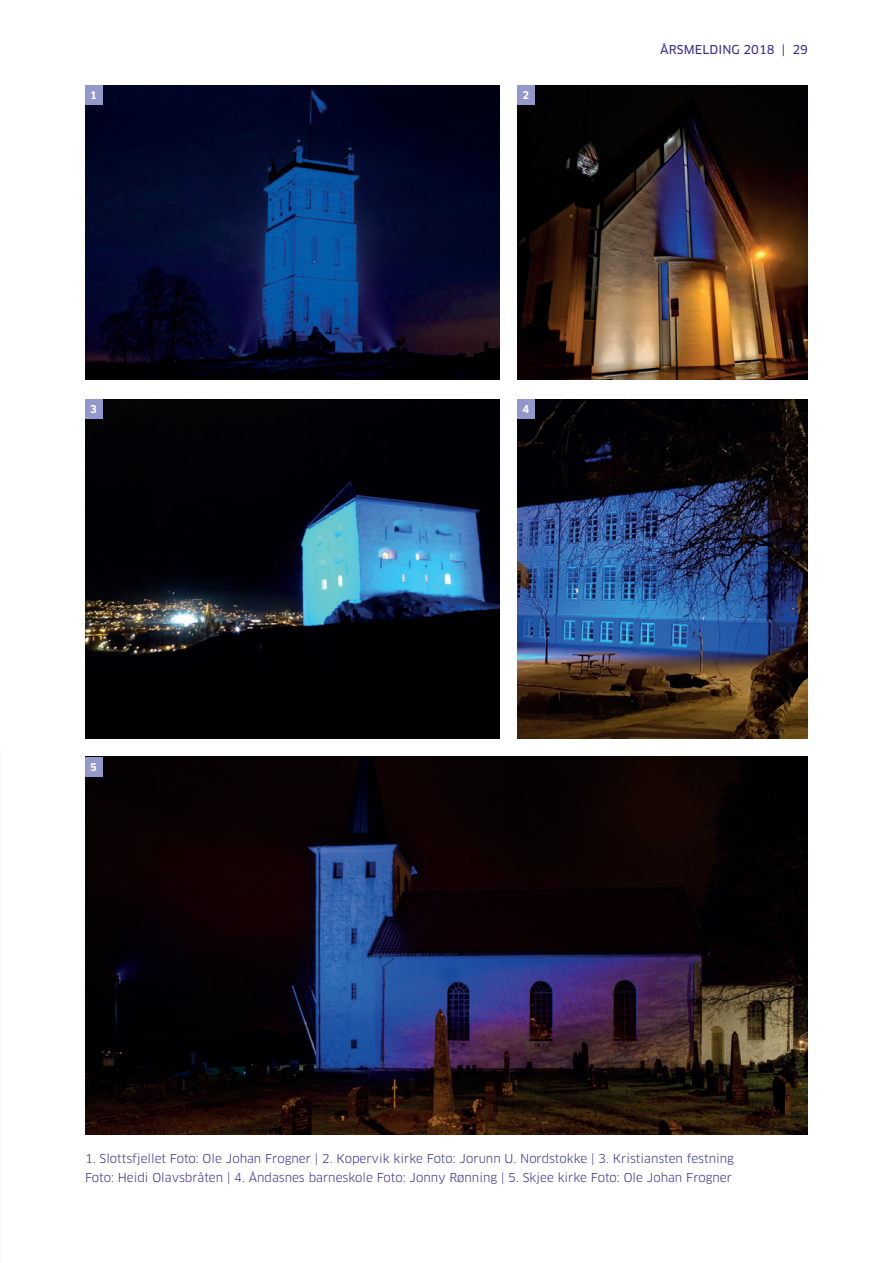
<style>
.page{position:relative;width:893px;height:1263px;background:#fff}
.page>*{position:absolute;margin:0;border:0;box-sizing:border-box;transform-origin:0 0}
.t1{font:12px/19.5px "Clan OT";color:#372f92}
.t2{font:12px "Clan OT News";letter-spacing:.01em;color:#372f92}
.t3{font:700 10.5px "Clan OT";color:#fff}
</style>
<div class="page">
<img style="left:85px;top:85px;width:414px;height:294px">
<img style="left:517px;top:399px;width:291px;height:340px">
<img style="left:85px;top:399px;width:414px;height:340px">
<img style="left:85px;top:757px;width:723px;height:378px">
<img style="left:517px;top:85px;width:291px;height:294px">
<div style="left:85px;top:85px;width:17px;height:19px;background:#9398cb"></div>
<div style="left:517px;top:399px;width:17px;height:19px;background:#9398cb"></div>
<div style="left:85px;top:757px;width:17px;height:19px;background:#9398cb"></div>
<div style="left:85px;top:399px;width:17px;height:19px;background:#9398cb"></div>
<div style="left:517px;top:85px;width:17px;height:19px;background:#9398cb"></div>
<p class="t3" style="left:90px;top:89px;width:8px">1</p>
<p class="t3" style="left:90px;top:403px;width:8px">3</p>
<p class="t3" style="left:90px;top:761px;width:8px">5</p>
<p class="t3" style="left:522px;top:89px;width:8px">2</p>
<p class="t3" style="left:522px;top:403px;width:8px">4</p>
<p class="t2" style="left:660px;top:42px;width:149px">ÅRSMELDING 2018 | 29</p>
<p class="t1" style="left:85px;top:1148px;width:650px">1. Slottsfjellet Foto: Ole Johan Frogner | 2. Kopervik kirke Foto: Jorunn U. Nordstokke | 3. Kristiansten festning<br>Foto: Heidi Olavsbråten | 4. Åndasnes barneskole Foto: Jonny Rønning | 5. Skjee kirke Foto: Ole Johan Frogner</p>
</div>
